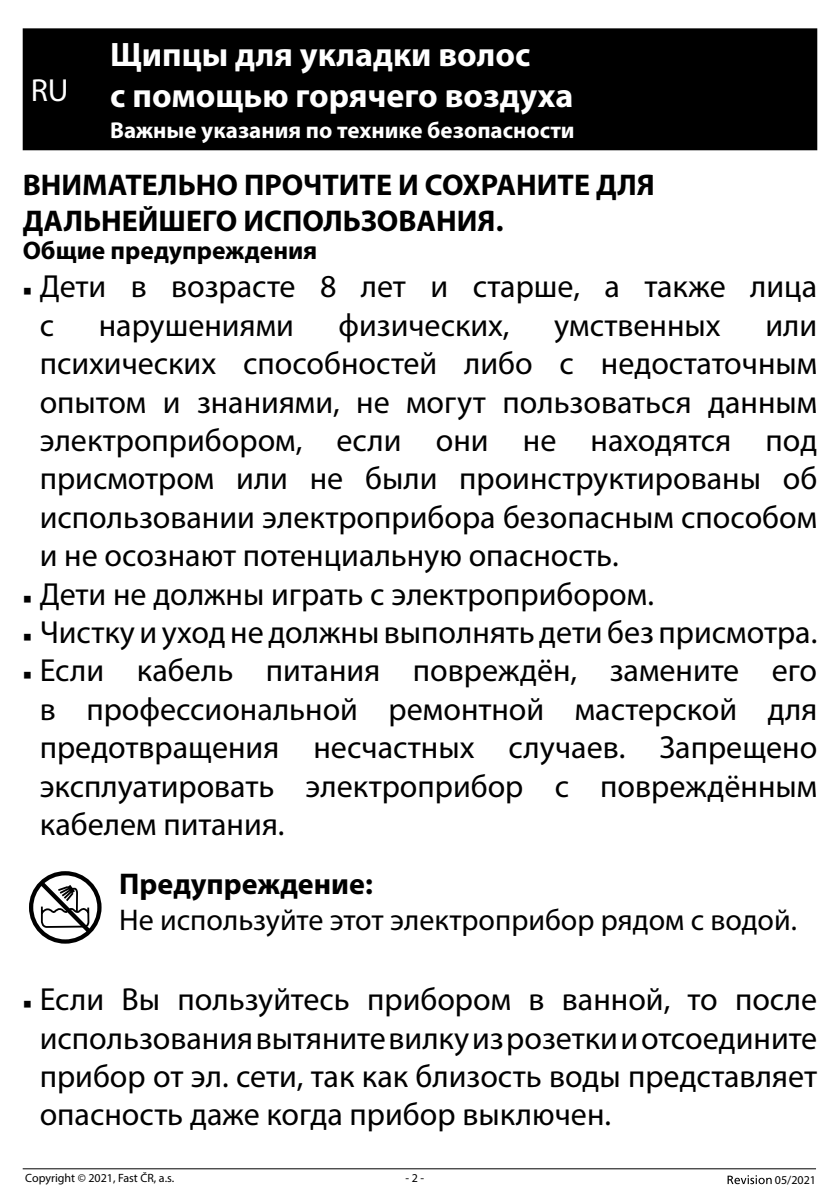
<style>
.page{position:relative;width:840px;height:1191px;background:#fff}
.page>*{position:absolute;margin:0;border:0;box-sizing:border-box;transform-origin:0 0}
.t1{font:700 34px/40.8px "Myriad Pro";color:#fff}
.t2{font:32px/38.4px "Myriad Pro";color:#000;text-align:justify}
.t3{font:32px "Myriad Pro";color:#fff}
.t4{font:700 30px/36px "Myriad Pro";color:#000}
.t5{font:30px "Myriad Pro";color:#000}
.t6{font:700 25.4px "Myriad Pro";color:#000}
.t7{font:700 23px "Myriad Pro";color:#fff}
.t8{font:12px "Myriad Pro";color:#000}
.s1{font-family:"Minion Pro";font-size:23px}
</style>
<div class="page">
<svg style="left:727px;top:1175px;width:44px;height:9px"></svg>
<hr style="left:23px;top:1168px;width:792px;height:1px;background:#000">
<div style="left:23px;top:28px;width:793px;height:122px;background:#000"></div>
<div style="left:29px;top:871px;width:72px;height:72px;border:4px solid #000;border-radius:50%"></div>
<svg style="left:35px;top:877px;width:60px;height:60px"></svg>
<p class="t1" style="left:110px;top:33px;width:464px">Щипцы для укладки волос<br>с помощью горячего воздуха</p>
<p class="t7" style="left:110px;top:115px;width:466px">Важные указания по технике безопасности</p>
<p class="t4" style="left:23px;top:166px;width:633px">ВНИМАТЕЛЬНО ПРОЧТИТЕ И СОХРАНИТЕ ДЛЯ<br>ДАЛЬНЕЙШЕГО ИСПОЛЬЗОВАНИЯ.</p>
<p class="t6" style="left:23px;top:234px;width:296px">Общие предупреждения</p>
<p class="t2" style="left:40px;top:267px;width:778px;text-indent:-17px"><span class="s1">■</span> Дети в возрасте 8 лет и старше, а также лица с</p>
<p class="t3" style="left:31px;top:71px;width:39px">RU</p>
<p class="t2" style="left:99px;top:305px;width:196px">нарушениями</p>
<p class="t2" style="left:338px;top:305px;width:172px">физических,</p>
<p class="t2" style="left:554px;top:305px;width:168px">умственных</p>
<p class="t2" style="left:40px;top:305px;width:778px;text-indent:725px">или психических способностей либо с недостаточным опытом и знаниями, не могут пользоваться данным электроприбором, если они не находятся под присмотром или не были проинструктированы об использовании электроприбора безопасным способом и не осознают потенциальную опасность.</p>
<p class="t2" style="left:23px;top:574px;width:632px"><span class="s1">■</span> Дети не должны играть с электроприбором.</p>
<p class="t2" style="left:23px;top:612px;width:795px"><span class="s1">■</span> Чистку и уход не должны выполнять дети без присмотра.</p>
<p class="t2" style="left:40px;top:651px;width:778px;text-indent:-17px"><span class="s1">■</span> Если кабель питания повреждён, замените его в профессиональной ремонтной мастерской для предотвращения несчастных случаев. Запрещено эксплуатировать электроприбор с повреждённым кабелем питания.</p>
<p class="t4" style="left:119px;top:864px;width:255px">Предупреждение:</p>
<p class="t5" style="left:119px;top:901px;width:679px">Не используйте этот электроприбор рядом с водой.</p>
<p class="t2" style="left:40px;top:979px;width:778px;text-indent:-17px"><span class="s1">■</span> Если Вы пользуйтесь прибором в ванной, то после использования вытяните вилку из розетки и отсоедините прибор от эл. сети, так как близость воды представляет опасность даже когда прибор выключен.</p>
<p class="t8" style="left:25px;top:1170px;width:150px">Copyright © 2021, Fast ČR, a.s.</p>
<p class="t8" style="left:405px;top:1170px;width:20px">- 2 -</p>
<p class="t8" style="left:774px;top:1172px;width:43px">05/2021</p>
</div>
